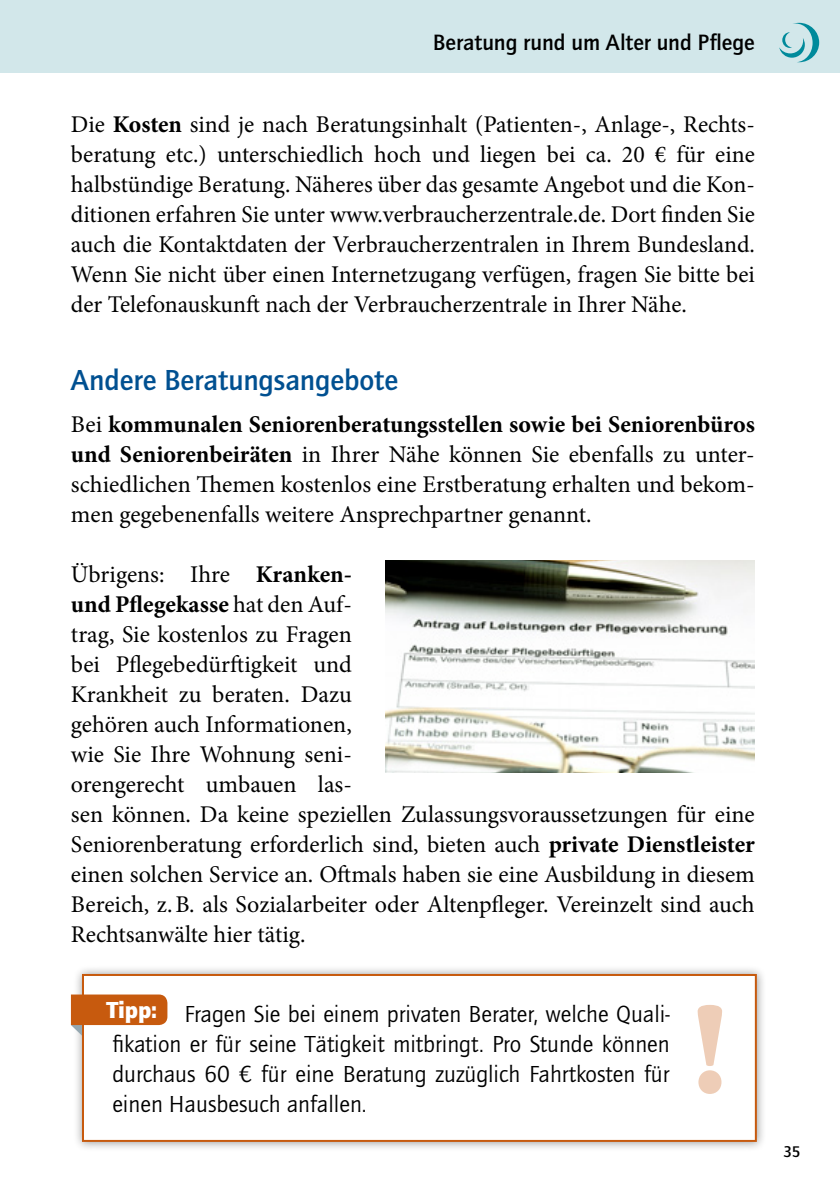
<style>
.page{position:relative;width:840px;height:1191px;background:#fff}
.page>*{position:absolute;margin:0;border:0;box-sizing:border-box;transform-origin:0 0}
.t1{font:900 131.6px "Minion Std";color:#c75a0e}
.H2_BLAU{font:500 30px "Quay Sans ITC Std";letter-spacing:-.005em;color:#005091}
.Fließtext{font:24px/30px "Minion Pro";color:#000;text-align:justify}
.t2{font:24px/30px "Quay Sans ITC Std";color:#000;text-align:justify}
.t3{font:900 24px "Quay Sans ITC Std";color:#fff}
.t4{font:500 23px "Quay Sans ITC Std";color:#000}
.t5{font:500 16px "Quay Sans ITC Std";color:#000}
.s1{font-weight:700}
</style>
<div class="page">
<div style="left:0;top:0;width:839px;height:72px;background:#d2e7ea"></div>
<svg style="left:779px;top:23px;width:39px;height:39px"></svg>
<div style="left:72px;top:964px;width:693px;height:187px;background:#000;opacity:.4"></div>
<svg style="left:81px;top:973px;width:676px;height:169px"></svg>
<svg style="left:71px;top:994px;width:96px;height:41px"></svg>
<img style="left:386px;top:560px;width:368px;height:213px">
<p class="t4" style="left:432px;top:29px;width:323px">Beratung rund um Alter und Pflege</p>
<p class="Fließtext" style="left:71px;top:109px;width:685px">Die <span class="s1">Kosten</span> sind je nach Beratungsinhalt (Patienten-, Anlage-, Rechts&shy;beratung etc.) unterschiedlich hoch und liegen bei ca. 20 € für eine halbstündige Beratung. Näheres über das gesamte Angebot und die Kon&shy;ditionen erfahren Sie unter www.verbraucherzentrale.de. Dort finden Sie auch die Kontaktdaten der Verbraucherzentralen in Ihrem Bundesland.<br>Wenn Sie nicht über einen Internetzugang verfügen, fragen Sie bitte bei der Telefonauskunft nach der Verbraucherzentrale in Ihrer Nähe.</p>
<p class="H2_BLAU" style="left:71px;top:362px;width:328px">Andere Beratungsangebote</p>
<p class="Fließtext" style="left:71px;top:409px;width:685px">Bei <span class="s1">kommunalen Seniorenberatungsstellen sowie bei Seniorenbüros und Seniorenbeiräten</span> in Ihrer Nähe können Sie ebenfalls zu unter&shy;schiedlichen Themen kostenlos eine Erstberatung erhalten und bekom&shy;men gegebenenfalls weitere Ansprechpartner genannt.</p>
<p class="Fließtext" style="left:71px;top:559px;width:685px;text-align:left">Übrigens: Ihre <span class="s1">Kranken-<br>und Pflegekasse</span> hat den Auf-<br>trag, Sie kostenlos zu Fragen<br>bei Pflegebedürftigkeit und<br>Krankheit zu beraten. Dazu<br>gehören auch Informationen,<br>wie Sie Ihre Wohnung seni-<br>orengerecht umbauen las-<br>sen können. Da keine speziellen Zulassungsvoraussetzungen für eine Seniorenberatung erforderlich sind, bieten auch <span class="s1">private Dienstleister </span>einen solchen Service an. Oftmals haben sie eine Ausbildung in diesem Bereich, z.B. als Sozialarbeiter oder Altenpfleger. Vereinzelt sind auch Rechtsanwälte hier tätig.</p>
<p class="t3" style="left:107px;top:995px;width:52px">Tipp:</p>
<h1 class="t1" style="left:691px;top:983px;width:38px">!</h1>
<p class="t2" style="left:112px;top:998px;width:558px;text-indent:72px">Fragen Sie bei einem privaten Berater, welche Quali&shy;fikation er für seine Tätigkeit mitbringt. Pro Stunde können durchaus 60 € für eine Beratung zuzüglich Fahrtkosten für einen Hausbesuch anfallen.</p>
<p class="t5" style="left:782px;top:1142px;width:19px">35</p>
</div>
